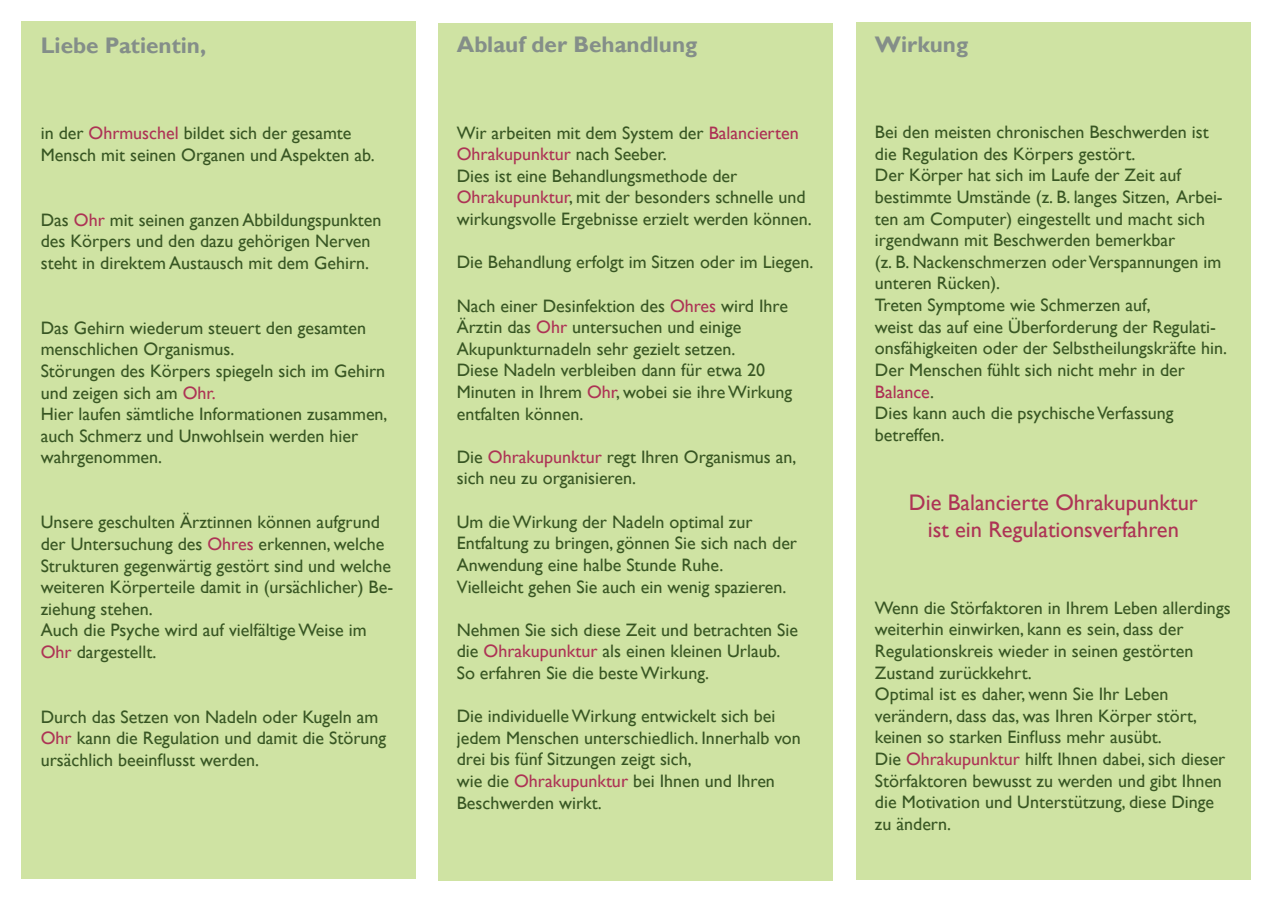
<style>
.page{position:relative;width:1272px;height:902px;background:#fff}
.page>*{position:absolute;margin:0;border:0;box-sizing:border-box;transform-origin:0 0}
.t1{font:22.5px/27px "Gill Sans";color:#ad3355;text-align:center}
.t2{font:700 22.5px "Gill Sans";color:#848e89}
.t3{font:18px/21.6px "Gill Sans";color:#385623}
.s1{color:#ad3355}
.s2{color:#ac3054}
</style>
<div class="page">
<div style="left:856px;top:22px;width:394px;height:857px;background:#cfe3a3"></div>
<div style="left:438px;top:23px;width:394px;height:857px;background:#cfe3a3"></div>
<div style="left:22px;top:21px;width:394px;height:858px;background:#cfe3a3"></div>
<p class="t2" style="left:41px;top:32px;width:167px">Liebe Patientin,</p>
<p class="t3" style="left:41px;top:123px;width:335px">in der <span class="s1">Ohrmuschel</span> bildet sich der gesamte<br>Mensch mit seinen Organen und Aspekten ab.</p>
<p class="t3" style="left:41px;top:209px;width:342px">Das <span class="s1">Ohr</span> mit seinen ganzen Abbildungspunkten des Körpers und den dazu gehörigen Nerven steht in direktem Austausch mit dem Gehirn.</p>
<p class="t3" style="left:41px;top:317px;width:348px">Das Gehirn wiederum steuert den gesamten menschlichen Organismus.<br>Störungen des Körpers spiegeln sich im Gehirn und zeigen sich am <span class="s1">Ohr.<br></span>Hier laufen sämtliche Informationen zusammen, auch Schmerz und Unwohlsein werden hier wahrgenommen.</p>
<p class="t3" style="left:41px;top:511px;width:354px">Unsere geschulten Ärztinnen können aufgrund der Untersuchung des <span class="s1">Ohres</span> erkennen, welche Strukturen gegenwärtig gestört sind und welche weiteren Körperteile damit in (ursächlicher) Be&shy;ziehung stehen.<br>Auch die Psyche wird auf vielfältige Weise im <span class="s1">Ohr</span> dargestellt.</p>
<p class="t3" style="left:41px;top:706px;width:347px">Durch das Setzen von Nadeln oder Kugeln am<br><span class="s1">Ohr</span> kann die Regulation und damit die Störung ursächlich beeinflusst werden.</p>
<p class="t2" style="left:457px;top:31px;width:242px">Ablauf der Behandlung</p>
<p class="t3" style="left:457px;top:122px;width:356px">Wir arbeiten mit dem System der <span class="s2">Balancierten </span><span class="s1">Ohrakupunktur</span> nach Seeber.<br>Dies ist eine Behandlungsmethode der <span class="s1">Ohrakupunktur</span>, mit der besonders schnelle und wirkungsvolle Ergebnisse erzielt werden können.</p>
<p class="t3" style="left:457px;top:252px;width:358px">Die Behandlung erfolgt im Sitzen oder im Liegen.</p>
<p class="t3" style="left:457px;top:295px;width:337px">Nach einer Desinfektion des <span class="s1">Ohres</span> wird Ihre Ärztin das <span class="s1">Ohr</span> untersuchen und einige Akupunkturnadeln sehr gezielt setzen.<br>Diese Nadeln verbleiben dann für etwa 20<br>Minuten in Ihrem <span class="s1">Ohr</span>, wobei sie ihre Wirkung entfalten können.</p>
<p class="t3" style="left:457px;top:446px;width:341px">Die <span class="s1">Ohrakupunktur</span> regt Ihren Organismus an, sich neu zu organisieren.</p>
<p class="t3" style="left:457px;top:511px;width:342px">Um die Wirkung der Nadeln optimal zur Entfaltung zu bringen, gönnen Sie sich nach der Anwendung eine halbe Stunde Ruhe.<br>Vielleicht gehen Sie auch ein wenig spazieren.</p>
<p class="t3" style="left:457px;top:619px;width:343px">Nehmen Sie sich diese Zeit und betrachten Sie die <span class="s1">Ohrakupunktur</span> als einen kleinen Urlaub.<br>So erfahren Sie die beste Wirkung.</p>
<p class="t3" style="left:457px;top:705px;width:345px">Die individuelle Wirkung entwickelt sich bei jedem Menschen unterschiedlich. Innerhalb von drei bis fünf Sitzungen zeigt sich,<br>wie die <span class="s1">Ohrakupunktur</span> bei Ihnen und Ihren Beschwerden wirkt.</p>
<p class="t2" style="left:874px;top:31px;width:95px">Wirkung</p>
<p class="t3" style="left:874px;top:122px;width:354px">Bei den meisten chronischen Beschwerden ist die Regulation des Körpers gestört.<br>Der Körper hat sich im Laufe der Zeit auf bestimmte Umstände (z. B. langes Sitzen, Arbei&shy;ten am Computer) eingestellt und macht sich irgendwann mit Beschwerden bemerkbar<br>(z. B. Nackenschmerzen oder Verspannungen im unteren Rücken).<br>Treten Symptome wie Schmerzen auf,<br>weist das auf eine Überforderung der Regulati&shy;onsfähigkeiten oder der Selbstheilungskräfte hin.<br>Der Menschen fühlt sich nicht mehr in der <span class="s2">Balance</span>.<br>Dies kann auch die psychische Verfassung betreffen.</p>
<p class="t1" style="left:908px;top:489px;width:290px">Die Balancierte Ohrakupunktur ist ein Regulationsverfahren</p>
<p class="t3" style="left:874px;top:597px;width:357px">Wenn die Störfaktoren in Ihrem Leben allerdings weiterhin einwirken, kann es sein, dass der Regulationskreis wieder in seinen gestörten Zustand zurückkehrt.<br>Optimal ist es daher, wenn Sie Ihr Leben verändern, dass das, was Ihren Körper stört, keinen so starken Einfluss mehr ausübt.<br>Die <span class="s1">Ohrakupunktur</span> hilft Ihnen dabei, sich dieser Störfaktoren bewusst zu werden und gibt Ihnen die Motivation und Unterstützung, diese Dinge zu ändern.</p>
</div>
